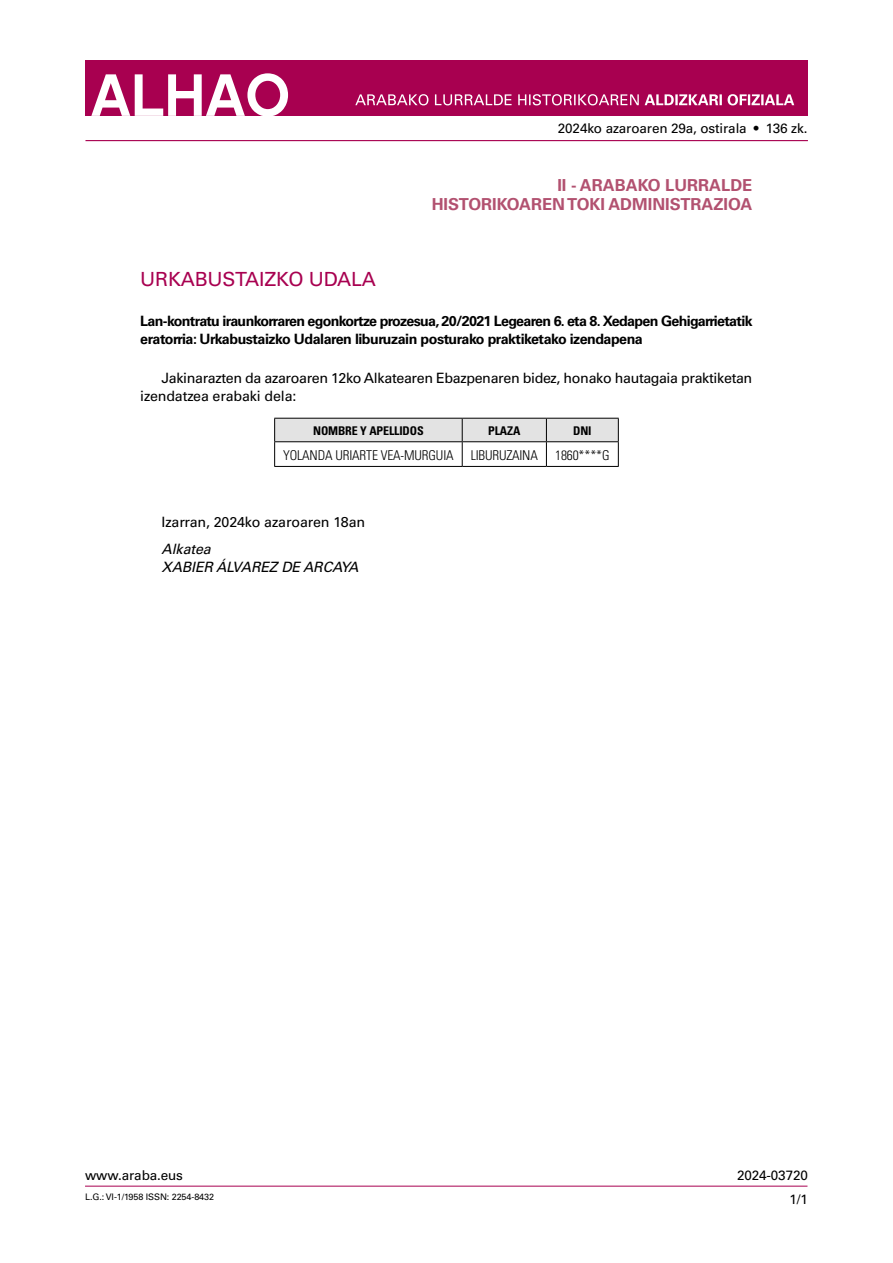
<style>
.page{position:relative;width:893px;height:1263px;background:#fff}
.page>*{position:absolute;margin:0;border:0;box-sizing:border-box;transform-origin:0 0}
.t1{font:19.5px "Univers LT Std";letter-spacing:-.01em;color:#a80050}
.t2{font:700 16.5px/19.8px "Univers LT Std";color:#b25170;text-align:right}
.t3{font:700 14.25px/18px "Univers LT Std";letter-spacing:-.045em;color:#000}
.t4{font:14.25px/18px "Univers LT Std";letter-spacing:-.025em;color:#000}
.t5{font:italic 14.25px/18px "Univers LT Std";letter-spacing:-.01em;color:#000}
.t6{font:13.5px "Univers LT Std";letter-spacing:-.01em;color:#000}
.t7{font:300 condensed 13.5px "Univers LT Std";letter-spacing:-.01em;color:#000}
.t8{font:700 condensed 12px "Univers LT Std";letter-spacing:-.01em;color:#000}
.t9{font:9px "Univers LT Std";letter-spacing:-.01em;color:#000}
</style>
<div class="page">
<hr style="left:85px;top:1186px;width:722px;height:1px;background:#a80050">
<div style="left:85px;top:60px;width:723px;height:55px;background:#a80050"></div>
<hr style="left:85px;top:140px;width:723px;height:1px;background:#a80050">
<svg style="left:91px;top:73px;width:197px;height:43px"></svg>
<svg style="left:355px;top:94px;width:439px;height:11px"></svg>
<svg style="left:274px;top:418px;width:345px;height:48px"></svg>
<hr style="left:274px;top:466px;width:188px;height:1px;background:#000">
<hr style="left:462px;top:466px;width:84px;height:1px;background:#000">
<hr style="left:546px;top:466px;width:73px;height:1px;background:#000">
<p class="t6" style="left:558px;top:121px;width:251px">2024ko azaroaren 29a, ostirala • 136 zk.</p>
<p class="t2" style="left:432px;top:175px;width:322px">II - ARABAKO LURRALDE<br>HISTORIKOAREN TOKI ADMINISTRAZIOA</p>
<h1 class="t1" style="left:140px;top:268px;width:237px">URKABUSTAIZKO UDALA</h1>
<p class="t3" style="left:140px;top:312px;width:614px">Lan-kontratu iraunkorraren egonkortze prozesua, 20/2021 Legearen 6. eta 8. Xedapen Gehigarrietatik eratorria: Urkabustaizko Udalaren liburuzain posturako praktiketako izendapena</p>
<p class="t4" style="left:140px;top:369px;width:613px;text-indent:21px">Jakinarazten da azaroaren 12ko Alkatearen Ebazpenaren bidez, honako hautagaia praktiketan izendatzea erabaki dela:</p>
<p class="t8" style="left:313px;top:424px;width:112px">NOMBRE Y APELLIDOS</p>
<p class="t8" style="left:488px;top:424px;width:34px">PLAZA</p>
<p class="t8" style="left:573px;top:424px;width:20px">DNI</p>
<p class="t7" style="left:283px;top:447px;width:172px">YOLANDA URIARTE VEA-MURGUIA</p>
<p class="t7" style="left:471px;top:447px;width:69px">LIBURUZAINA</p>
<p class="t7" style="left:555px;top:447px;width:56px">1860****G</p>
<p class="t4" style="left:162px;top:513px;width:205px">Izarran, 2024ko azaroaren 18an</p>
<p class="t5" style="left:162px;top:540px;width:198px">Alkatea<br>XABIER ÁLVAREZ DE ARCAYA</p>
<p class="t6" style="left:85px;top:1167px;width:99px">www.araba.eus</p>
<p class="t9" style="left:85px;top:1192px;width:130px">L.G.: VI-1/1958 ISSN: 2254-8432</p>
<p class="t6" style="left:737px;top:1167px;width:72px">2024-03720</p>
<p class="t6" style="left:789px;top:1191px;width:20px">1/1</p>
</div>
